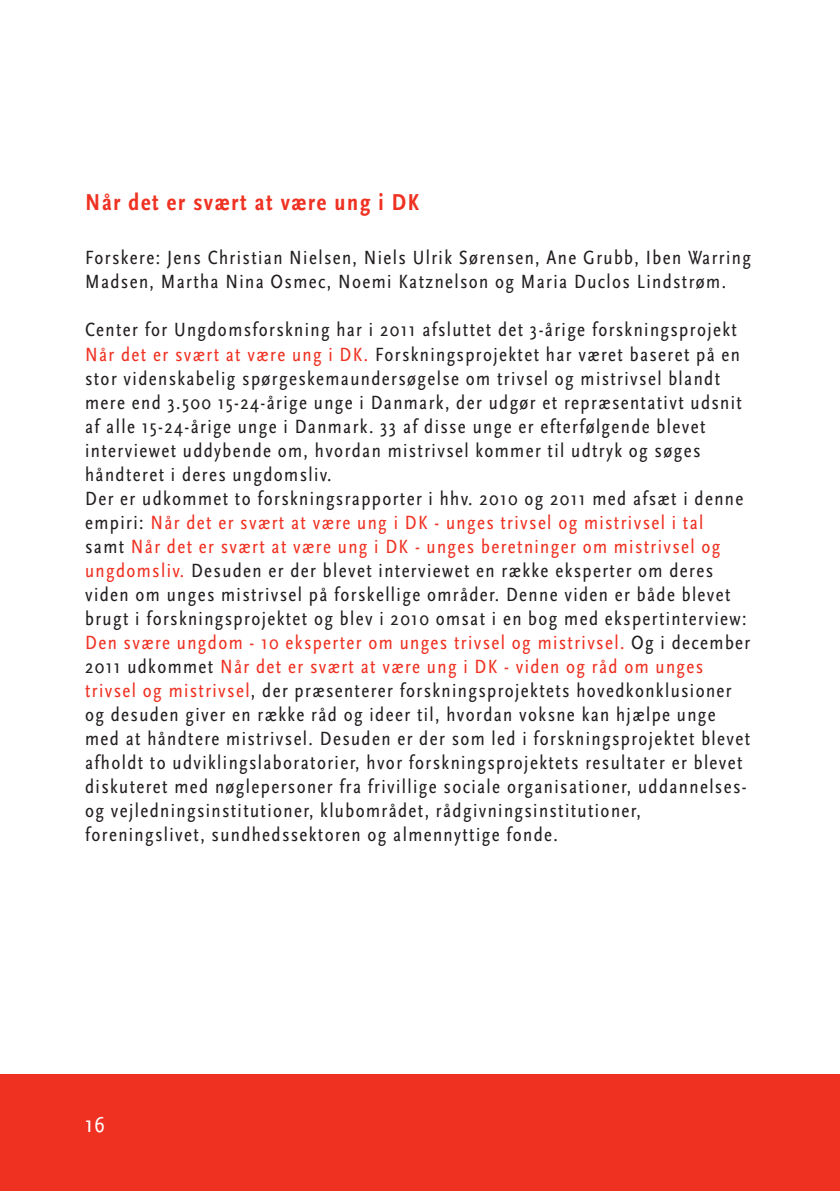
<style>
.page{position:relative;width:840px;height:1191px;background:#fff}
.page>*{position:absolute;margin:0;border:0;box-sizing:border-box;transform-origin:0 0}
.Overskrift_4{font:700 condensed 24px "Scala Sans";letter-spacing:.07em;color:#ef3122}
.t1{font:24px "Scala Sans Regular Con";color:#fff}
.t2{font:20px/24px "Scala Sans Regular Con";letter-spacing:.07em;color:#231f20}
.s1{color:#ef3122}
</style>
<div class="page">
<div style="left:0;top:1074px;width:839px;height:117px;background:#ef3122"></div>
<p class="Overskrift_4" style="left:85px;top:190px;width:335px">Når det er svært at være ung i DK</p>
<p class="t2" style="left:85px;top:246px;width:667px">Forskere: Jens Christian Nielsen, Niels Ulrik Sørensen, Ane Grubb, Iben Warring<br>Madsen, Martha Nina Osmec, Noemi Katznelson og Maria Duclos Lindstrøm.</p>
<p class="t2" style="left:85px;top:318px;width:658px">Center for Ungdomsforskning har i 2011 afsluttet det 3-årige forskningsprojekt <span class="s1">Når det er svært at være ung i DK.</span> Forskningsprojektet har været baseret på en stor videnskabelig spørgeskemaundersøgelse om trivsel og mistrivsel blandt mere end 3.500 15-24-årige unge i Danmark, der udgør et repræsentativt udsnit af alle 15-24-årige unge i Danmark. 33 af disse unge er efterfølgende blevet interviewet uddybende om, hvordan mistrivsel kommer til udtryk og søges håndteret i deres ungdomsliv.</p>
<p class="t2" style="left:85px;top:486px;width:666px">Der er udkommet to forskningsrapporter i hhv. 2010 og 2011 med afsæt i denne empiri: <span class="s1">Når det er svært at være ung i DK - unges trivsel og mistrivsel i tal<br></span>samt <span class="s1">Når det er svært at være ung i DK - unges beretninger om mistrivsel og ungdomsliv.</span> Desuden er der blevet interviewet en række eksperter om deres viden om unges mistrivsel på forskellige områder. Denne viden er både blevet brugt i forskningsprojektet og blev i 2010 omsat i en bog med ekspertinterview:<br><span class="s1">Den svære ungdom - 10 eksperter om unges trivsel og mistrivsel.</span> Og i december 2011 udkommet <span class="s1">Når det er svært at være ung i DK - viden og råd om unges trivsel og mistrivsel</span>, der præsenterer forskningsprojektets hovedkonklusioner og desuden giver en række råd og ideer til, hvordan voksne kan hjælpe unge med at håndtere mistrivsel. Desuden er der som led i forskningsprojektet blevet afholdt to udviklingslaboratorier, hvor forskningsprojektets resultater er blevet diskuteret med nøglepersoner fra frivillige sociale organisationer, uddannelses&shy;og vejledningsinstitutioner, klubområdet, rådgivningsinstitutioner, foreningslivet, sundhedssektoren og almennyttige fonde.</p>
<p class="t1" style="left:85px;top:1110px;width:22px">16</p>
</div>
